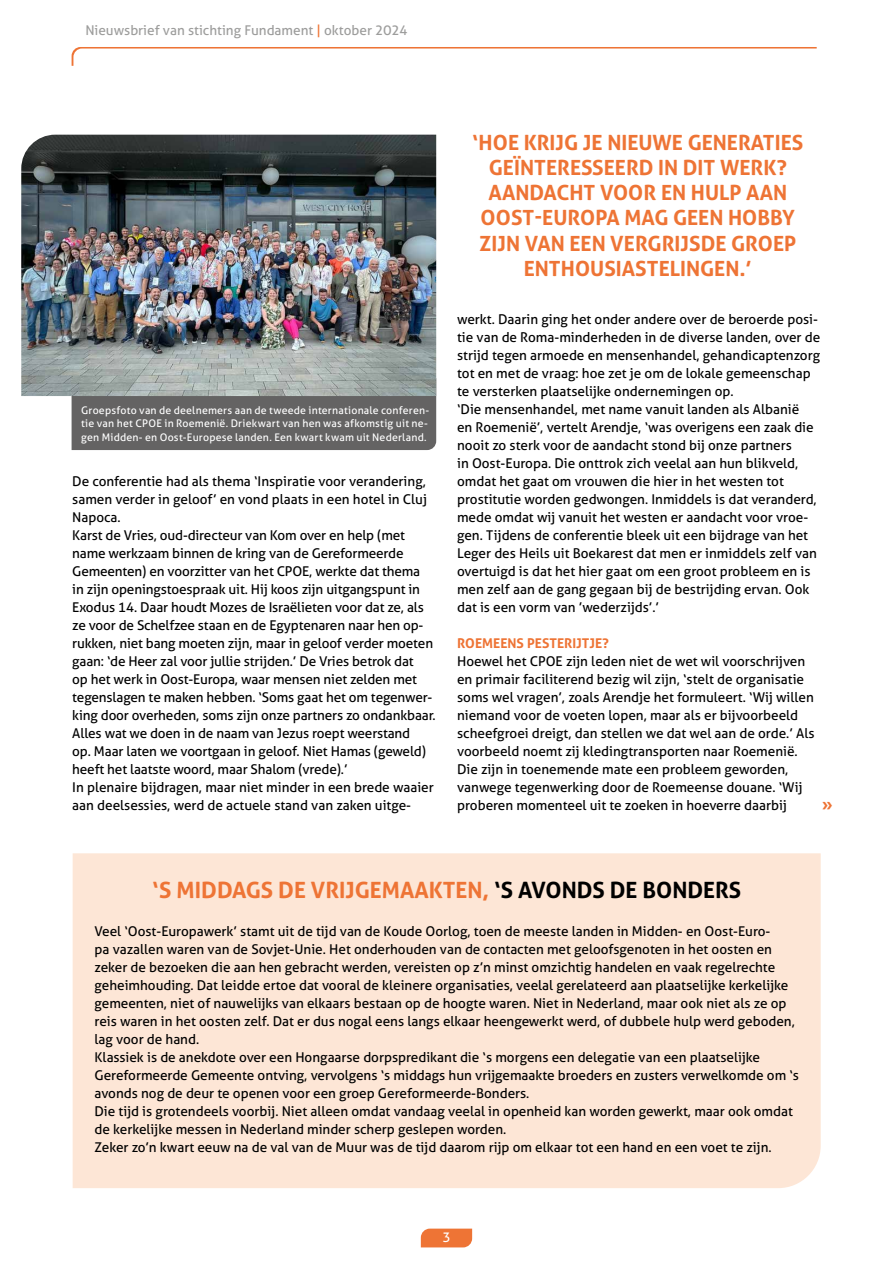
<style>
.page{position:relative;width:893px;height:1263px;background:#fff}
.page>*{position:absolute;margin:0;border:0;box-sizing:border-box;transform-origin:0 0}
.t1{font:700 22.5px "Aller";color:#ee7435}
.t2{font:700 21px/25.2px "Aller";color:#ee7435;text-align:center}
.t3{font:700 16.5px "Aller";color:#ee7435}
.t4{font:13.5px/18px "Aller";color:#000}
.t5{font:13.5px "Aller";color:#9d9d9c}
.t6{font:700 13.5px "Aller";color:#ee7435}
.t7{font:13.5px "Aller";color:#fff}
.t8{font:10.5px/13.5px "Aller";letter-spacing:.02em;color:#fff}
.s1{color:#ee7435}
.s2{color:#000}
</style>
<div class="page">
<svg style="left:421px;top:1228px;width:51px;height:19px"></svg>
<div style="left:72px;top:396px;width:364px;height:54px;background:#646363"></div>
<svg style="left:72px;top:47px;width:745px;height:19px"></svg>
<img style="left:21px;top:135px;width:415px;height:261px">
<div style="left:73px;top:853px;width:748px;height:335px;background:#fde6d6"></div>
<p class="t5" style="left:85px;top:22px;width:324px">Nieuwsbrief van stichting Fundament <span class="s1">|</span> oktober 2024</p>
<p class="t8" style="left:81px;top:403px;width:350px">Groepsfoto van de deelnemers aan de tweede internationale conferen&shy;tie van het CPOE in Roemenië. Driekwart van hen was afkomstig uit ne&shy;gen Midden- en Oost-Europese landen. Een kwart kwam uit Nederland.</p>
<p class="t4" style="left:72px;top:472px;width:365px">De conferentie had als thema ‘Inspiratie voor verandering, samen verder in geloof’ en vond plaats in een hotel in Cluj Napoca.<br>Karst de Vries, oud-directeur van Kom over en help (met name werkzaam binnen de kring van de Gereformeerde Gemeenten) en voorzitter van het CPOE, werkte dat thema<br>in zijn openingstoespraak uit. Hij koos zijn uitgangspunt in Exodus 14. Daar houdt Mozes de Israëlieten voor dat ze, als ze voor de Schelfzee staan en de Egyptenaren naar hen op&shy;rukken, niet bang moeten zijn, maar in geloof verder moeten gaan: ‘de Heer zal voor jullie strijden.’ De Vries betrok dat<br>op het werk in Oost-Europa, waar mensen niet zelden met tegenslagen te maken hebben. ‘Soms gaat het om tegenwer&shy;king door overheden, soms zijn onze partners zo ondankbaar.<br>Alles wat we doen in de naam van Jezus roept weerstand<br>op. Maar laten we voortgaan in geloof. Niet Hamas (geweld) heeft het laatste woord, maar Shalom (vrede).’<br>In plenaire bijdragen, maar niet minder in een brede waaier aan deelsessies, werd de actuele stand van zaken uitge-</p>
<h2 class="t2" style="left:472px;top:129px;width:333px">‘HOE KRIJG JE NIEUWE GENERATIES<br>GEÏNTERESSEERD IN DIT WERK?<br>AANDACHT VOOR EN HULP AAN<br>OOST-EUROPA MAG GEEN HOBBY<br>ZIJN VAN EEN VERGRIJSDE GROEP<br>ENTHOUSIASTELINGEN.’</h2>
<p class="t4" style="left:457px;top:310px;width:365px">werkt. Daarin ging het onder andere over de beroerde posi&shy;tie van de Roma-minderheden in de diverse landen, over de strijd tegen armoede en mensenhandel, gehandicaptenzorg tot en met de vraag: hoe zet je om de lokale gemeenschap te versterken plaatselijke ondernemingen op.<br>‘Die mensenhandel, met name vanuit landen als Albanië<br>en Roemenië’, vertelt Arendje, ‘was overigens een zaak die nooit zo sterk voor de aandacht stond bij onze partners<br>in Oost-Europa. Die onttrok zich veelal aan hun blikveld, omdat het gaat om vrouwen die hier in het westen tot prostitutie worden gedwongen. Inmiddels is dat veranderd, mede omdat wij vanuit het westen er aandacht voor vroe&shy;gen. Tijdens de conferentie bleek uit een bijdrage van het Leger des Heils uit Boekarest dat men er inmiddels zelf van overtuigd is dat het hier gaat om een groot probleem en is men zelf aan de gang gegaan bij de bestrijding ervan. Ook dat is een vorm van ’wederzijds’.’</p>
<p class="t6" style="left:457px;top:634px;width:153px">ROEMEENS PESTERIJTJE?</p>
<p class="t4" style="left:457px;top:652px;width:359px">Hoewel het CPOE zijn leden niet de wet wil voorschrijven en primair faciliterend bezig wil zijn, ‘stelt de organisatie soms wel vragen’, zoals Arendje het formuleert. ‘Wij willen niemand voor de voeten lopen, maar als er bijvoorbeeld scheefgroei dreigt, dan stellen we dat wel aan de orde.’ Als voorbeeld noemt zij kledingtransporten naar Roemenië.<br>Die zijn in toenemende mate een probleem geworden, vanwege tegenwerking door de Roemeense douane. ‘Wij proberen momenteel uit te zoeken in hoeverre daarbij</p>
<p class="t3" style="left:822px;top:794px;width:12px">»</p>
<h1 class="t1" style="left:152px;top:876px;width:591px">‘S MIDDAGS DE VRIJGEMAAKTEN, <span class="s2">‘S AVONDS DE BONDERS</span></h1>
<p class="t4" style="left:95px;top:922px;width:706px">Veel ‘Oost-Europawerk’ stamt uit de tijd van de Koude Oorlog, toen de meeste landen in Midden- en Oost-Euro-<br>pa vazallen waren van de Sovjet-Unie. Het onderhouden van de contacten met geloofsgenoten in het oosten en zeker de bezoeken die aan hen gebracht werden, vereisten op z’n minst omzichtig handelen en vaak regelrechte geheimhouding. Dat leidde ertoe dat vooral de kleinere organisaties, veelal gerelateerd aan plaatselijke kerkelijke gemeenten, niet of nauwelijks van elkaars bestaan op de hoogte waren. Niet in Nederland, maar ook niet als ze op reis waren in het oosten zelf. Dat er dus nogal eens langs elkaar heengewerkt werd, of dubbele hulp werd geboden, lag voor de hand.<br>Klassiek is de anekdote over een Hongaarse dorpspredikant die ‘s morgens een delegatie van een plaatselijke Gereformeerde Gemeente ontving, vervolgens ‘s middags hun vrijgemaakte broeders en zusters verwelkomde om ‘s avonds nog de deur te openen voor een groep Gereformeerde-Bonders.<br>Die tijd is grotendeels voorbij. Niet alleen omdat vandaag veelal in openheid kan worden gewerkt, maar ook omdat de kerkelijke messen in Nederland minder scherp geslepen worden.<br>Zeker zo’n kwart eeuw na de val van de Muur was de tijd daarom rijp om elkaar tot een hand en een voet te zijn.</p>
<p class="t7" style="left:442px;top:1229px;width:10px">3</p>
</div>
